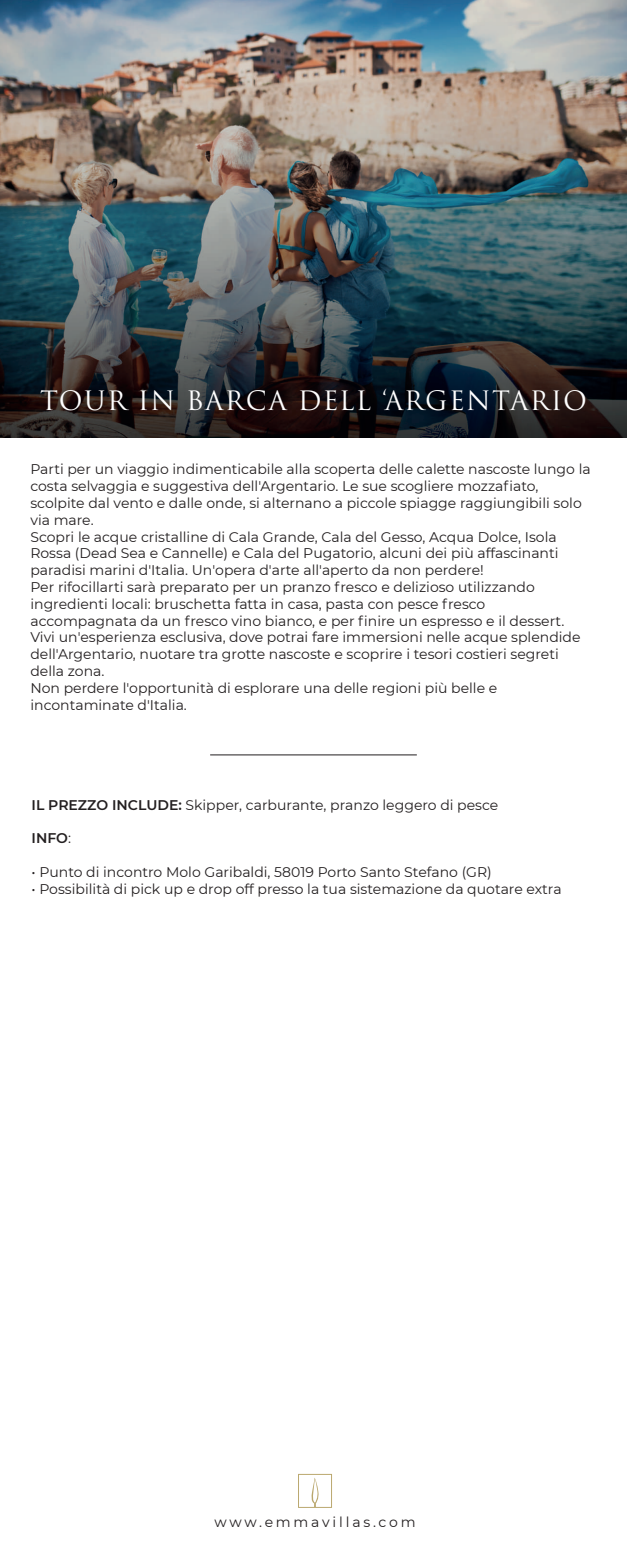
<style>
.page{position:relative;width:627px;height:1560px;background:#fff}
.page>*{position:absolute;margin:0;border:0;box-sizing:border-box;transform-origin:0 0}
.t1{font:26px "Trajan Pro 3";letter-spacing:.05em;color:#fff}
.t2{font:14px/16.8px "Montserrat";color:#231f20}
.t3{font:14px "Montserrat";letter-spacing:.2em;color:#231f20}
.t4{font:600 14px "Montserrat";color:#231f20}
.s1{font-weight:600}
.s2{font-weight:400}
</style>
<div class="page">
<hr style="left:210px;top:754px;width:206px;height:1px;background:#231f20">
<svg style="left:298px;top:1473px;width:34px;height:34px"></svg>
<img style="left:0;top:0;width:626px;height:437px">
<h1 class="t1" style="left:40px;top:383px;width:548px">TOUR IN BARCA DELL ‘ARGENTARIO</h1>
<p class="t2" style="left:30px;top:460px;width:561px">Parti per un viaggio indimenticabile alla scoperta delle calette nascoste lungo la costa selvaggia e suggestiva dell'Argentario. Le sue scogliere mozzafiato, scolpite dal vento e dalle onde, si alternano a piccole spiagge raggiungibili solo via mare.<br>Scopri le acque cristalline di Cala Grande, Cala del Gesso, Acqua Dolce, Isola Rossa (Dead Sea e Cannelle) e Cala del Pugatorio, alcuni dei più affascinanti paradisi marini d'Italia. Un'opera d'arte all'aperto da non perdere!<br>Per rifocillarti sarà preparato per un pranzo fresco e delizioso utilizzando ingredienti locali: bruschetta fatta in casa, pasta con pesce fresco accompagnata da un fresco vino bianco, e per finire un espresso e il dessert.<br>Vivi un'esperienza esclusiva, dove potrai fare immersioni nelle acque splendide dell'Argentario, nuotare tra grotte nascoste e scoprire i tesori costieri segreti della zona.<br>Non perdere l'opportunità di esplorare una delle regioni più belle e incontaminate d'Italia.</p>
<p class="t2" style="left:32px;top:795px;width:468px"><span class="s1">IL PREZZO INCLUDE:</span> Skipper, carburante, pranzo leggero di pesce</p>
<p class="t4" style="left:32px;top:828px;width:41px">INFO<span class="s2">:</span></p>
<p class="t2" style="left:32px;top:863px;width:461px">• Punto di incontro Molo Garibaldi, 58019 Porto Santo Stefano (GR)</p>
<p class="t2" style="left:32px;top:879px;width:531px">• Possibilità di pick up e drop off presso la tua sistemazione da quotare extra</p>
<p class="t3" style="left:214px;top:1511px;width:203px">www.emmavillas.com</p>
</div>
